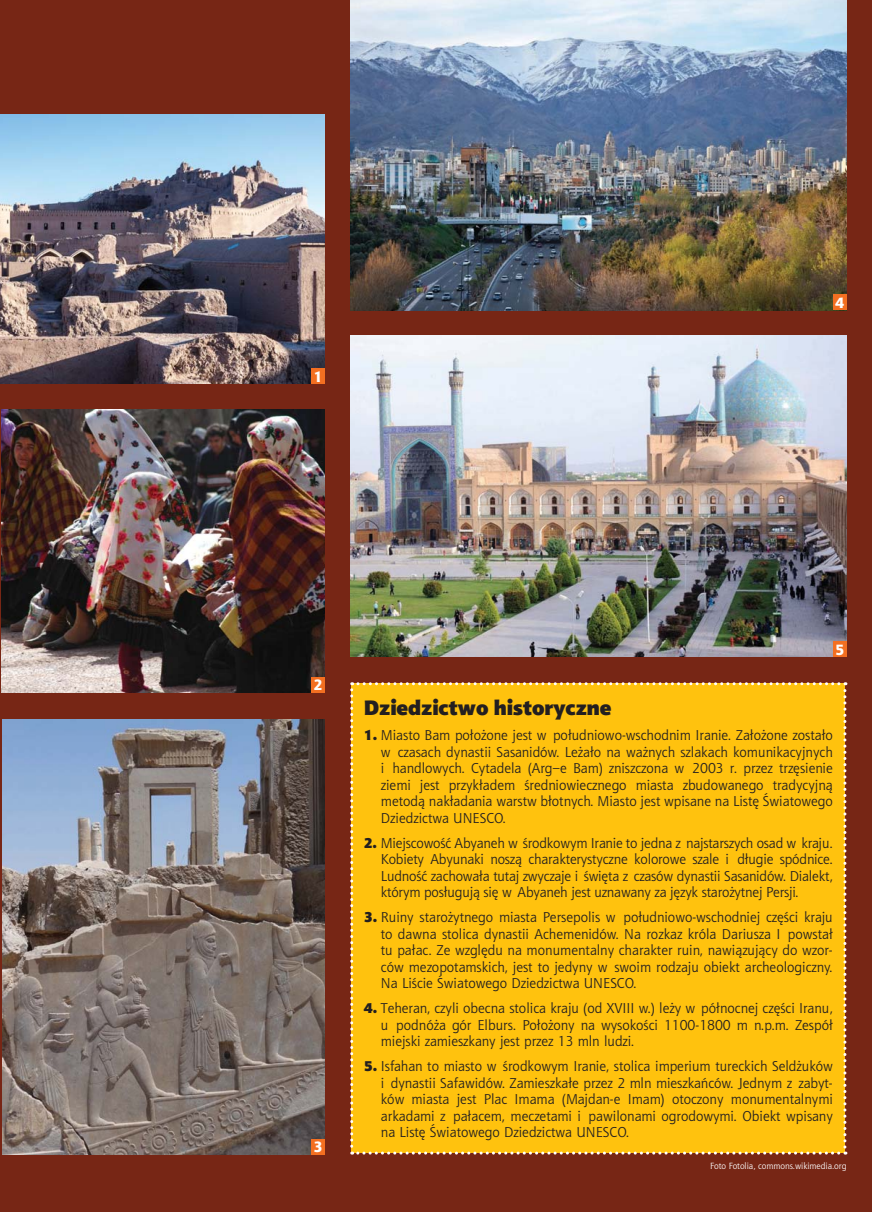
<style>
.page{position:relative;width:872px;height:1212px;background:#fff}
.page>*{position:absolute;margin:0;border:0;box-sizing:border-box;transform-origin:0 0}
.t1{font:900 21px "Aerton EFN";color:#231f20}
.t2{font:15px "Aerton EFN Black";color:#fff}
.t3{font:14.25px/16.5px "Aerton EFN";color:#231f20;text-align:justify}
.t4{font:9px "Aerton EFN";letter-spacing:-.005em;color:#fff}
.s1{font-weight:900}
</style>
<div class="page">
<div style="left:1px;top:0;width:871px;height:1211px;background:#772615"></div>
<img style="left:2px;top:720px;width:323px;height:434px">
<img style="left:350px;top:0;width:496px;height:310px">
<img style="left:350px;top:336px;width:496px;height:321px">
<div style="left:350px;top:682px;width:496px;height:472px;background:#ffc20e"></div>
<img style="left:2px;top:410px;width:323px;height:282px">
<img style="left:1px;top:115px;width:324px;height:269px">
<div style="left:311px;top:369px;width:14px;height:15px;background:#f36f21"></div>
<div style="left:311px;top:677px;width:14px;height:15px;background:#f36f21"></div>
<div style="left:311px;top:1139px;width:14px;height:15px;background:#f36f21"></div>
<div style="left:833px;top:295px;width:13px;height:15px;background:#f36f21"></div>
<div style="left:833px;top:641px;width:13px;height:16px;background:#f36f21"></div>
<p class="t2" style="left:313px;top:371px;width:11px">1</p>
<p class="t2" style="left:835px;top:297px;width:11px">4</p>
<p class="t2" style="left:313px;top:679px;width:11px">2</p>
<p class="t2" style="left:313px;top:1141px;width:11px">3</p>
<p class="t2" style="left:835px;top:643px;width:11px">5</p>
<h1 class="t1" style="left:364px;top:700px;width:249px">Dziedzictwo historyczne</h1>
<p class="t3" style="left:381px;top:728px;width:453px;text-indent:-17px"><span class="s1">1.</span> Miasto Bam położone jest w południowo-wschodnim Iranie. Założone zostało w czasach dynastii Sasanidów. Leżało na ważnych szlakach komunikacyjnych i handlowych. Cytadela (Arg–e Bam) zniszczona w 2003 r. przez trzęsienie ziemi jest przykładem średniowiecznego miasta zbudowanego tradycyjną metodą nakładania warstw błotnych. Miasto jest wpisane na Listę Światowego Dziedzictwa UNESCO.</p>
<p class="t3" style="left:381px;top:836px;width:453px;text-indent:-17px"><span class="s1">2.</span> Miejscowość Abyaneh w środkowym Iranie to jedna z najstarszych osad w kraju.<br>Kobiety Abyunaki noszą charakterystyczne kolorowe szale i długie spódnice.<br>Ludność zachowała tutaj zwyczaje i święta z czasów dynastii Sasanidów. Dialekt, którym posługują się w Abyaneh jest uznawany za język starożytnej Persji.</p>
<p class="t3" style="left:381px;top:910px;width:453px;text-indent:-17px"><span class="s1">3.</span> Ruiny starożytnego miasta Persepolis w południowo-wschodniej części kraju to dawna stolica dynastii Achemenidów. Na rozkaz króla Dariusza I powstał tu pałac. Ze względu na monumentalny charakter ruin, nawiązujący do wzor&shy;ców mezopotamskich, jest to jedyny w swoim rodzaju obiekt archeologiczny.<br>Na Liście Światowego Dziedzictwa UNESCO.</p>
<p class="t3" style="left:381px;top:1001px;width:453px;text-indent:-17px"><span class="s1">4.</span> Teheran, czyli obecna stolica kraju (od XVIII w.) leży w północnej części Iranu, u podnóża gór Elburs. Położony na wysokości 1100-1800 m n.p.m. Zespół miejski zamieszkany jest przez 13 mln ludzi.</p>
<p class="t3" style="left:381px;top:1059px;width:453px;text-indent:-17px"><span class="s1">5.</span> Isfahan to miasto w środkowym Iranie, stolica imperium tureckich Seldżuków i dynastii Safawidów. Zamieszkałe przez 2 mln mieszkańców. Jednym z zabyt&shy;ków miasta jest Plac Imama (Majdan-e Imam) otoczony monumentalnymi arkadami z pałacem, meczetami i pawilonami ogrodowymi. Obiekt wpisany na Listę Światowego Dziedzictwa UNESCO.</p>
<p class="t4" style="left:710px;top:1162px;width:138px">Foto Fotolia, commons.wikimedia.org</p>
</div>
